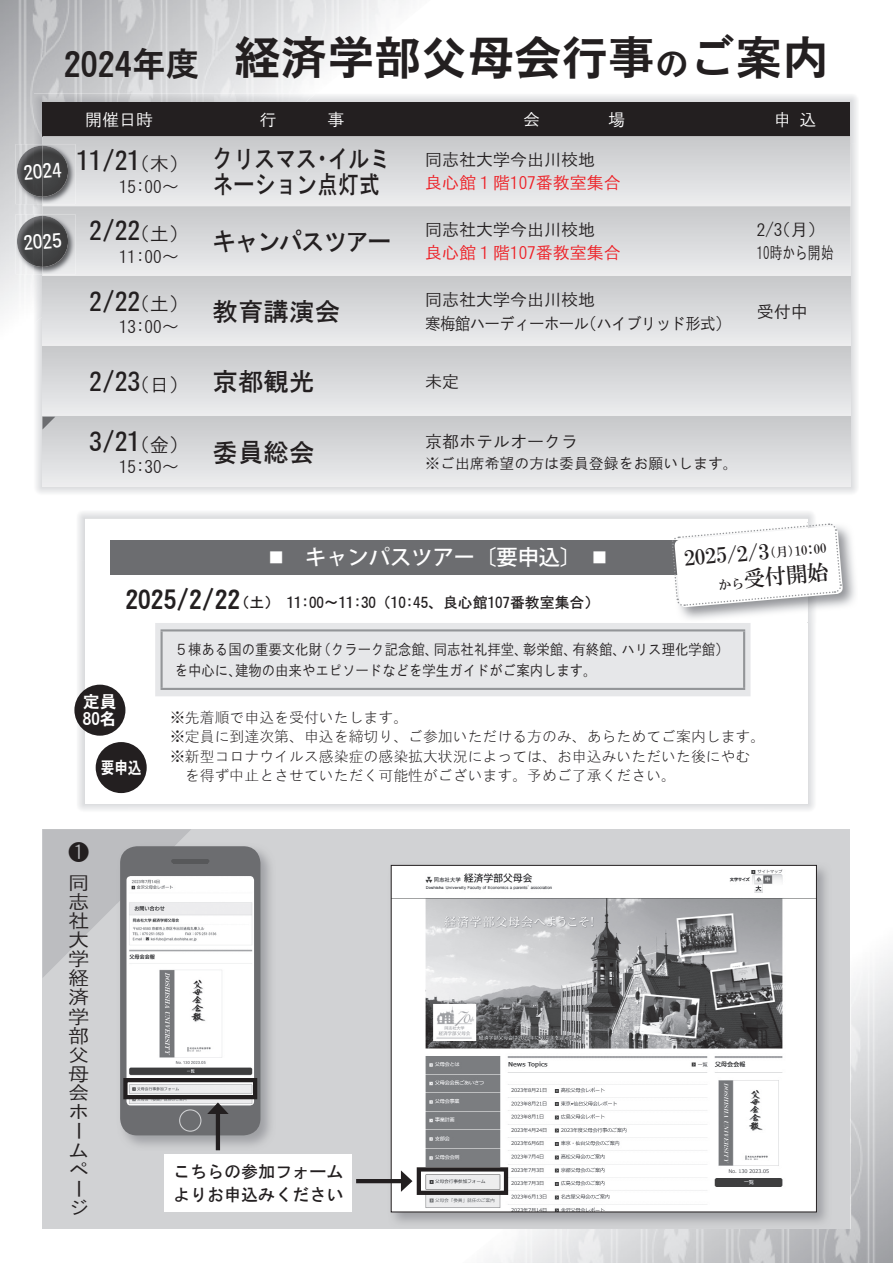
<style>
.page{position:relative;width:893px;height:1263px;background:#fff}
.page>*{position:absolute;margin:0;border:0;box-sizing:border-box;transform-origin:0 0}
.t1{font:46.8px "Rg Gothic XB 90 ms RKSJ H";color:#231f20}
.t2{font:25.5px "Rg Gothic Bd 90 ms RKSJ H";color:#231f20}
.t3{font:25.5px/25.5px "Rg Gothic Bd 90 ms RKSJ H";color:#231f20;scale:.82 1}
.t4{font:25.5px "Rg Gothic Bd 90 ms RKSJ H";letter-spacing:-.045em;color:#231f20;scale:.91 1}
.t5{font:21.3px/25.5px "Rg H Mincho Bd 90 ms RKSJ H";color:#231f20;text-align:right}
.t6{font:500 21.3px "Koz Go Pr 6 N";color:#fff}
.t7{font:19.2px/19.2px "Rg Gothic Md 90 ms RKSJ H";color:#231f20;scale:1.11 1}
.t8{font:19.2px "Rg Gothic Bd 90 ms RKSJ H";color:#fff}
.t9{font:16.95px/23.4px "Rg Gothic Md 90 ms RKSJ H";color:#231f20}
.t10{font:16.95px/23.4px "Rg Gothic Md 90 ms RKSJ H";letter-spacing:-.04em;color:#231f20}
.t11{font:16.95px "Rg Gothic Md 90 ms RKSJ H";color:#ee1d23}
.t12{font:16.95px/23.4px "Rg Gothic Bd 90 ms RKSJ H";color:#231f20}
.t13{font:16.95px "Rg Gothic Md 90 ms RKSJ H";color:#fff}
.t14{font:16.95px/17px "Rg Gothic XB 90 ms RKSJ H";color:#fff}
.t15{font:16.95px "Rg Gothic XB 90 ms RKSJ H";color:#fff;scale:.8 1}
.t16{font:14.85px "Rg Gothic Lt 90 ms RKSJ H";color:#231f20}
.t17{font:14.85px/21.3px "Rg Gothic Md 90 ms RKSJ H";color:#231f20;scale:.9 1}
.t18{font:14.85px "Rg Gothic Bd 90 ms RKSJ H";color:#231f20}
.t19{font:14.85px "Rg Gothic Md 90 ms RKSJ H";color:#231f20}
.s1{font-size:34.05px}
.s2{font-family:"Rg Gothic Md 90 ms RKSJ H";font-size:19.2px}
.s3{font-size:12.75px}
.s4{font-size:14.85px}
.s5{font-family:"Rg Gothic XB 90 ms RKSJ H";font-size:25.5px}
</style>
<div class="page">
<img style="left:0;top:0;width:406px;height:311px">
<img style="left:488px;top:954px;width:405px;height:309px">
<img style="left:316px;top:94px;width:541px;height:49px">
<img style="left:808px;top:143px;width:49px;height:350px">
<img style="left:36px;top:323px;width:772px;height:170px">
<img style="left:34px;top:94px;width:282px;height:229px">
<div style="left:43px;top:102px;width:807px;height:34px;background:#231f20"></div>
<svg style="left:43px;top:136px;width:807px;height:70px;background:#d9dadb"></svg>
<svg style="left:43px;top:206px;width:807px;height:70px;background:#d9dadc"></svg>
<div style="left:43px;top:276px;width:807px;height:71px;background:linear-gradient(to bottom,#c6c8ca,#ededef)"></div>
<div style="left:43px;top:347px;width:807px;height:70px;background:linear-gradient(to bottom,#c7c8ca,#ecedee)"></div>
<div style="left:43px;top:417px;width:807px;height:70px;background:linear-gradient(to bottom,#c7c8ca,#ecedee)"></div>
<div style="left:43px;top:829px;width:807px;height:400px;background:#d1d2d4"></div>
<img style="left:120px;top:846px;width:151px;height:305px">
<div style="left:120px;top:846px;width:140px;height:289px;background:#6c6d70;border-radius:17px"></div>
<div style="left:179px;top:1109px;width:22px;height:23px;border:1px solid #d1d2d4;border-radius:50%"></div>
<img style="left:126px;top:876px;width:128px;height:230px">
<hr style="left:173px;top:859px;width:34px;height:4px;background:#57585a">
<div style="left:123px;top:1078px;width:134px;height:21px;border:4px solid #231f20"></div>
<img style="left:16px;top:144px;width:60px;height:60px">
<img style="left:17px;top:147px;width:17px;height:48px">
<img style="left:34px;top:146px;width:34px;height:51px">
<img style="left:16px;top:214px;width:60px;height:60px">
<img style="left:17px;top:217px;width:17px;height:48px">
<img style="left:34px;top:216px;width:34px;height:51px">
<svg style="left:43px;top:417px;width:12px;height:12px"></svg>
<div style="left:111px;top:540px;width:654px;height:34px;background:#6c6d70"></div>
<div style="left:155px;top:623px;width:595px;height:73px;background:#e6e7e9"></div>
<hr style="left:161px;top:629px;width:584px;height:2px;background:#939598">
<hr style="left:161px;top:631px;width:2px;height:57px;background:#939598">
<hr style="left:743px;top:631px;width:2px;height:57px;background:#939598">
<hr style="left:161px;top:688px;width:584px;height:2px;background:#939598">
<div style="left:74px;top:685px;width:51px;height:51px;background:#231f20;border-radius:50%"></div>
<div style="left:96px;top:742px;width:51px;height:51px;background:#231f20;border-radius:50%"></div>
<img style="left:393px;top:867px;width:422px;height:343px">
<div style="left:391px;top:865px;width:426px;height:347px;border:1px solid #231f20"></div>
<div style="left:417px;top:1167px;width:91px;height:28px;border:4px solid #231f20"></div>
<div style="left:165px;top:1154px;width:187px;height:58px;background:#fff"></div>
<hr style="left:356px;top:1179px;width:49px;height:4px;background:#231f20">
<svg style="left:401px;top:1170px;width:11px;height:22px"></svg>
<hr style="left:216px;top:1110px;width:4px;height:40px;background:#231f20">
<svg style="left:207px;top:1102px;width:22px;height:12px"></svg>
<img style="left:680px;top:528px;width:175px;height:94px">
<svg style="left:671px;top:523px;width:172px;height:85px"></svg>
<svg style="left:43px;top:829px;width:148px;height:149px"></svg>
<h1 class="t1" style="left:64px;top:34px;width:767px"><span class="s1">2024年度　</span>経済学部父母会行事<span class="s1">の</span>ご案内</h1>
<p class="t13" style="left:85px;top:111px;width:70px">開催日時</p>
<p class="t13" style="left:774px;top:111px;width:44px">申 込</p>
<h2 class="t2" style="left:77px;top:148px;width:113px">11/21<span class="s2">（木）</span></h2>
<p class="t9" style="left:119px;top:175px;width:61px">15：00～</p>
<h2 class="t3" style="left:213px;top:147px;width:218px">クリスマス・イルミネーション点灯式</h2>
<p class="t9" style="left:425px;top:148px;width:172px">同志社大学今出川校地</p>
<p class="t8" style="left:23px;top:163px;width:40px;rotate:-5deg">2024</p>
<p class="t11" style="left:425px;top:174px;width:197px">良心館１階107番教室集合</p>
<p class="t8" style="left:23px;top:233px;width:40px;rotate:-5deg">2025</p>
<h2 class="t2" style="left:89px;top:218px;width:100px">2/22<span class="s2">（土）</span></h2>
<p class="t9" style="left:119px;top:245px;width:61px">11：00～</p>
<h2 class="t4" style="left:213px;top:229px;width:198px">キャンパスツアー</h2>
<p class="t9" style="left:425px;top:218px;width:172px">同志社大学今出川校地</p>
<p class="t11" style="left:425px;top:245px;width:197px">良心館１階107番教室集合</p>
<p class="t9" style="left:757px;top:218px;width:78px">2/3（月）<br>10時から開始</p>
<h2 class="t2" style="left:89px;top:288px;width:100px">2/22<span class="s2">（土）</span></h2>
<p class="t9" style="left:119px;top:315px;width:61px">13：00～</p>
<h2 class="t2" style="left:213px;top:299px;width:129px">教育講演会</h2>
<p class="t10" style="left:425px;top:289px;width:307px">同志社大学今出川校地<br>寒梅館ハーディーホール（ハイブリッド形式）</p>
<p class="t9" style="left:757px;top:300px;width:53px">受付中</p>
<h2 class="t2" style="left:89px;top:369px;width:227px">2/23<span class="s2">（日）</span> 京都観光</h2>
<p class="t9" style="left:425px;top:370px;width:36px">未定</p>
<h2 class="t2" style="left:89px;top:428px;width:100px">3/21<span class="s2">（金）</span></h2>
<p class="t9" style="left:119px;top:455px;width:61px">15：30～</p>
<h2 class="t2" style="left:213px;top:439px;width:104px">委員総会</h2>
<p class="t9" style="left:425px;top:430px;width:155px">京都ホテルオークラ</p>
<p class="t19" style="left:425px;top:456px;width:314px">※ご出席希望の方は委員登録をお願いします。</p>
<h3 class="t5" style="left:683px;top:546px;width:144px;rotate:-5deg">2025/2/3<span class="s3">（月）10：00から</span>受付開始</h3>
<h3 class="t6" style="left:269px;top:545px;width:340px"><span class="s4">■</span>　キャンパスツアー〔要申込〕　<span class="s4">■</span></h3>
<p class="t18" style="left:125px;top:595px;width:475px"><span class="s5">2025/2/22</span>（土）　11：00～11：30（10：45、良心館107番教室集合）</p>
<p class="t17" style="left:175px;top:639px;width:617px">５棟ある国の重要文化財（クラーク記念館、同志社礼拝堂、彰栄館、有終館、ハリス理化学館）を中心に、建物の由来やエピソードなどを学生ガイドがご案内します。</p>
<p class="t16" style="left:170px;top:710px;width:240px">※先着順で申込を受付いたします。</p>
<p class="t16" style="left:170px;top:729px;width:597px">※定員に到達次第、申込を締切り、ご参加いただける方のみ、あらためてご案内します。</p>
<p class="t16" style="left:170px;top:748px;width:582px">※新型コロナウイルス感染症の感染拡大状況によっては、お申込みいただいた後にやむ</p>
<p class="t16" style="left:185px;top:768px;width:493px">を得ず中止とさせていただく可能性がございます。予めご了承ください。</p>
<p class="t14" style="left:83px;top:694px;width:36px">定員<br>80名</p>
<p class="t15" style="left:101px;top:759px;width:53px">要申込</p>
<p class="t7" style="left:68px;top:873px;width:20px">同志社大学経済学部父母会ホームページ</p>
<p class="t12" style="left:173px;top:1160px;width:172px">こちらの参加フォームよりお申込みください</p>
</div>
